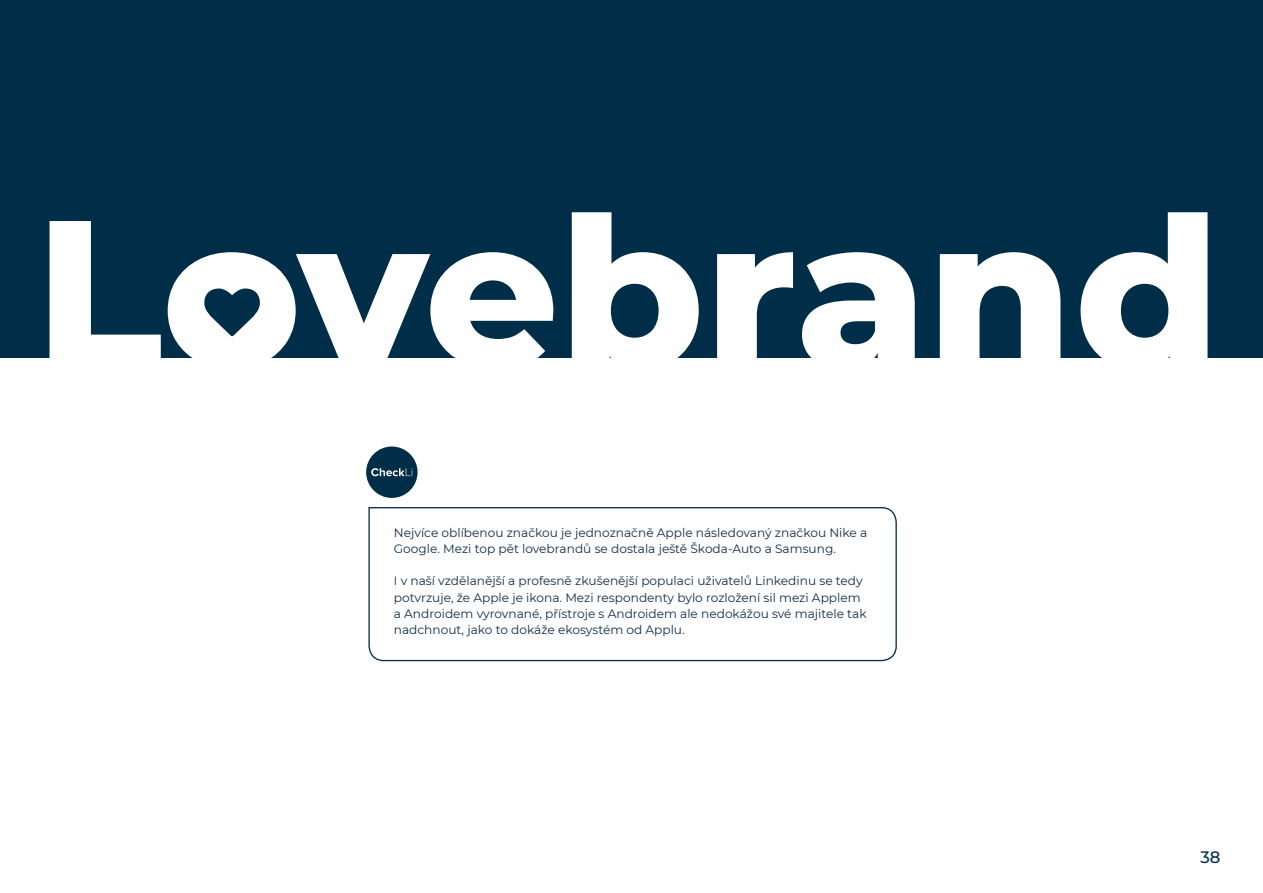
<style>
.page{position:relative;width:1263px;height:893px;background:#fff}
.page>*{position:absolute;margin:0;border:0;box-sizing:border-box;transform-origin:0 0}
.t1{font:800 209.1px "Montserrat";color:#fff}
.t2{font:500 16.5px "Montserrat";color:#002e48}
.t3{font:12.15px/16.2px "Montserrat";color:#102e47}
</style>
<div class="page">
<div style="left:0;top:0;width:1263px;height:357px;background:#002e48"></div>
<svg style="left:368px;top:507px;width:529px;height:155px"></svg>
<div style="left:366px;top:446px;width:52px;height:52px;background:#002e48;border-radius:50%"></div>
<svg style="left:371px;top:468px;width:42px;height:8px"></svg>
<div style="left:196px;top:277px;width:71px;height:71px;background:#fff;border-radius:50%"></div>
<svg style="left:204px;top:288px;width:56px;height:48px"></svg>
<h1 class="t1" style="left:35px;top:140px;width:1187px">Lovebrand</h1>
<p class="t3" style="left:394px;top:524px;width:475px">Nejvíce oblíbenou značkou je jednoznačně Apple následovaný značkou Nike a<br>Google. Mezi top pět lovebrandů se dostala ještě Škoda-Auto a Samsung.</p>
<p class="t3" style="left:394px;top:573px;width:474px">I v naší vzdělanější a profesně zkušenější populaci uživatelů Linkedinu se tedy potvrzuje, že Apple je ikona. Mezi respondenty bylo rozložení sil mezi Applem a Androidem vyrovnané, přístroje s Androidem ale nedokážou své majitele tak nadchnout, jako to dokáže ekosystém od Applu.</p>
<h2 class="t2" style="left:1200px;top:845px;width:22px">38</h2>
</div>
